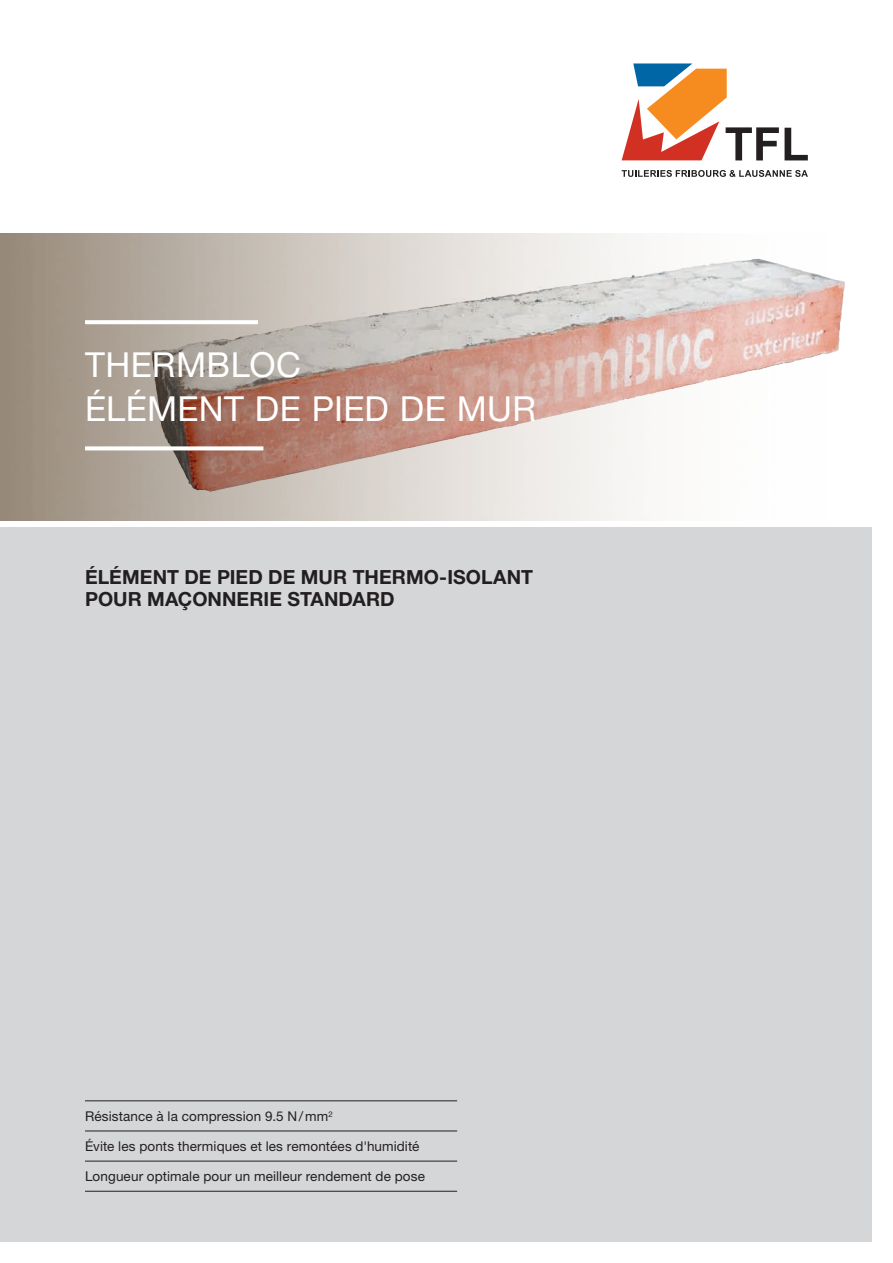
<style>
.page{position:relative;width:893px;height:1263px;background:#fff}
.page>*{position:absolute;margin:0;border:0;box-sizing:border-box;transform-origin:0 0}
.t1{font:34.5px/43.5px "Helvetica Neue LT Std";letter-spacing:.01em;color:#fff}
.t2{font:700 19.5px/22.5px "Helvetica Neue LT Std";letter-spacing:.005em;color:#231f20}
.t3{font:13.5px "Helvetica Neue LT Std";letter-spacing:.01em;color:#231f20}
</style>
<div class="page">
<img style="left:828px;top:278px;width:17px;height:76px">
<img style="left:0;top:234px;width:828px;height:287px">
<div style="left:0;top:527px;width:872px;height:715px;background:#d5d6d8"></div>
<hr style="left:85px;top:1100px;width:372px;height:1px;background:#231f20">
<hr style="left:85px;top:1130px;width:372px;height:1px;background:#231f20">
<hr style="left:85px;top:1161px;width:372px;height:1px;background:#231f20">
<hr style="left:85px;top:1191px;width:372px;height:1px;background:#231f20">
<svg style="left:622px;top:63px;width:157px;height:97px"></svg>
<svg style="left:785px;top:128px;width:23px;height:32px"></svg>
<svg style="left:622px;top:170px;width:186px;height:7px"></svg>
<svg style="left:85px;top:320px;width:173px;height:4px"></svg>
<svg style="left:85px;top:446px;width:178px;height:4px"></svg>
<h1 class="t1" style="left:85px;top:343px;width:453px">THERMBLOC<br>ÉLÉMENT DE PIED DE MUR</h1>
<h2 class="t2" style="left:85px;top:565px;width:449px">ÉLÉMENT DE PIED DE MUR THERMO-ISOLANT<br>POUR MAÇONNERIE STANDARD</h2>
<p class="t3" style="left:85px;top:1108px;width:249px">Résistance à la compression 9.5 N/mm<sup>2</sup></p>
<p class="t3" style="left:85px;top:1138px;width:336px">Évite les ponts thermiques et les remontées d'humidité</p>
<p class="t3" style="left:85px;top:1168px;width:341px">Longueur optimale pour un meilleur rendement de pose</p>
</div>
